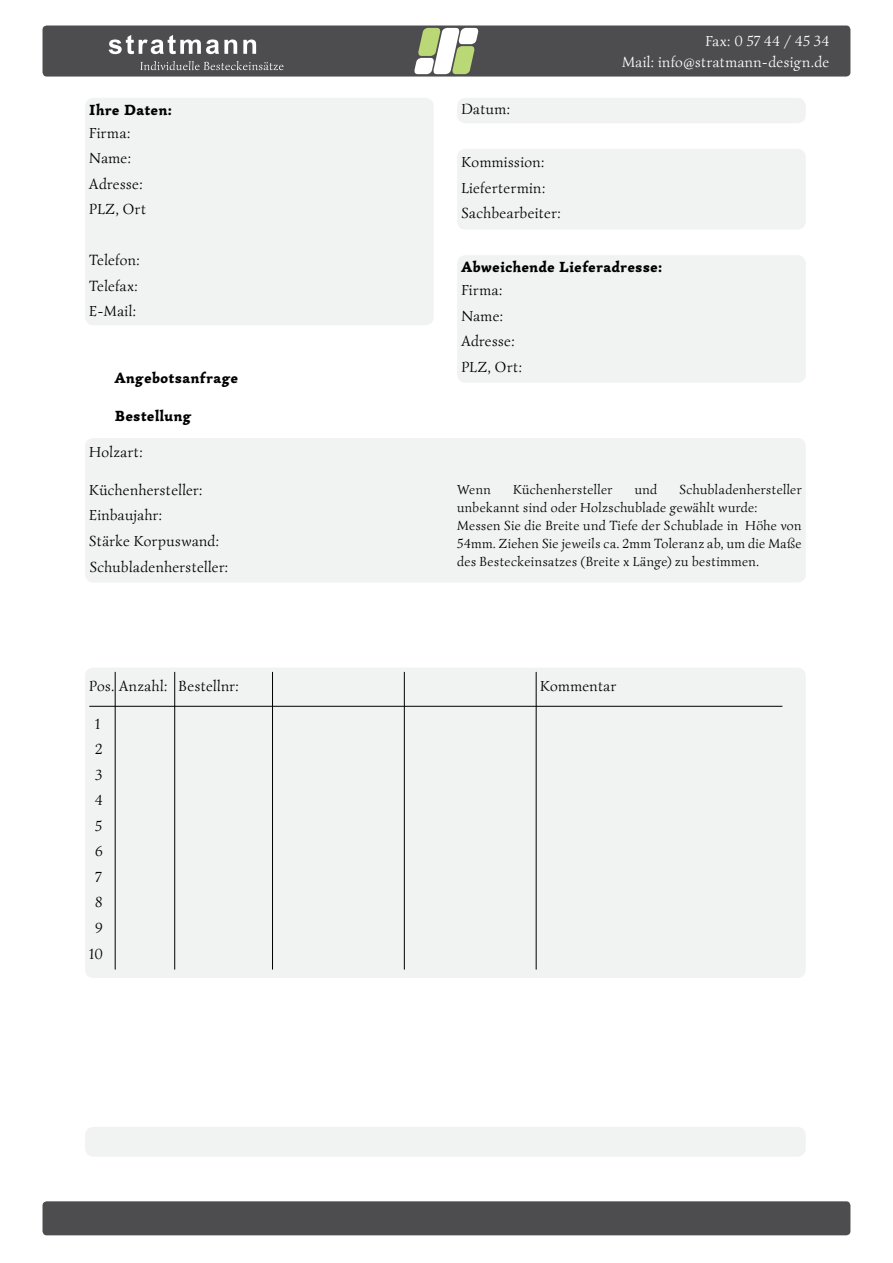
<style>
.page{position:relative;width:893px;height:1263px;background:#fff}
.page>*{position:absolute;margin:0;border:0;box-sizing:border-box;transform-origin:0 0}
.t1{font:15px/25.5px "Simonetta";letter-spacing:.025em;color:#000}
.t2{font:900 15px "Simonetta";letter-spacing:.03em;color:#000}
.t3{font:15px/21px "Simonetta";letter-spacing:.03em;color:#fff;text-align:right}
.t4{font:13.5px/18px "Simonetta";letter-spacing:.025em;color:#000}
</style>
<div class="page">
<div style="left:43px;top:26px;width:807px;height:51px;background:#4d4d4f;border-radius:4px"></div>
<svg style="left:109px;top:35px;width:147px;height:19px"></svg>
<svg style="left:140px;top:61px;width:144px;height:9px"></svg>
<svg style="left:414px;top:28px;width:65px;height:46px"></svg>
<div style="left:43px;top:1201px;width:807px;height:34px;background:#4d4d4f;border-radius:4px"></div>
<div style="left:85px;top:1127px;width:721px;height:30px;background:#f1f2f2;border-radius:9px"></div>
<div style="left:85px;top:98px;width:349px;height:227px;background:#f1f2f2;border-radius:9px"></div>
<div style="left:457px;top:255px;width:349px;height:128px;background:#f1f2f2;border-radius:9px"></div>
<div style="left:457px;top:149px;width:349px;height:81px;background:#f1f2f2;border-radius:9px"></div>
<div style="left:85px;top:438px;width:721px;height:145px;background:#f1f2f2;border-radius:9px"></div>
<div style="left:85px;top:668px;width:721px;height:310px;background:#f1f2f2;border-radius:9px"></div>
<div style="left:457px;top:98px;width:349px;height:25px;background:#f1f2f2;border-radius:9px"></div>
<hr style="left:174px;top:672px;width:1px;height:297px;background:#000">
<hr style="left:272px;top:672px;width:1px;height:297px;background:#000">
<hr style="left:536px;top:672px;width:1px;height:297px;background:#000">
<hr style="left:89px;top:706px;width:693px;height:1px;background:#000">
<hr style="left:404px;top:672px;width:1px;height:297px;background:#000">
<hr style="left:115px;top:672px;width:1px;height:297px;background:#000">
<p class="t2" style="left:89px;top:100px;width:84px">Ihre Daten:</p>
<p class="t1" style="left:461px;top:97px;width:50px">Datum:</p>
<p class="t1" style="left:89px;top:120px;width:58px">Firma:<br>Name:<br>Adresse:<br>PLZ, Ort</p>
<p class="t1" style="left:461px;top:149px;width:85px">Kommission:</p>
<p class="t1" style="left:461px;top:175px;width:85px">Liefertermin:</p>
<p class="t1" style="left:461px;top:200px;width:101px">Sachbearbeiter:</p>
<p class="t3" style="left:622px;top:31px;width:209px">Fax: 0 57 44 / 45 34<br>Mail: info@stratmann-design.de</p>
<p class="t1" style="left:89px;top:247px;width:52px">Telefon:</p>
<p class="t1" style="left:89px;top:273px;width:50px">Telefax:</p>
<p class="t1" style="left:89px;top:299px;width:48px">E-Mail:</p>
<p class="t2" style="left:115px;top:368px;width:125px">Angebotsanfrage</p>
<p class="t2" style="left:115px;top:406px;width:78px">Bestellung</p>
<p class="t1" style="left:89px;top:439px;width:55px">Holzart:</p>
<p class="t1" style="left:89px;top:477px;width:115px">Küchenhersteller:<br>Einbaujahr:</p>
<p class="t1" style="left:90px;top:554px;width:140px">Schubladenhersteller:</p>
<p class="t1" style="left:89px;top:528px;width:131px">Stärke Korpuswand:</p>
<p class="t2" style="left:461px;top:257px;width:202px">Abweichende Lieferadresse:</p>
<p class="t1" style="left:461px;top:277px;width:62px">Firma:<br>Name:<br>Adresse:<br>PLZ, Ort:</p>
<p class="t4" style="left:457px;top:480px;width:35px">Wenn</p>
<p class="t4" style="left:513px;top:480px;width:101px">Küchenhersteller</p>
<p class="t4" style="left:635px;top:480px;width:24px">und</p>
<p class="t4" style="left:457px;top:480px;width:346px;text-indent:222px">Schubladenhersteller unbekannt sind oder Holzschublade gewählt wurde:<br>Messen Sie die Breite und Tiefe der Schublade in Höhe von 54mm. Ziehen Sie jeweils ca. 2mm Toleranz ab, um die Maße des Besteckeinsatzes (Breite x Länge) zu bestimmen.</p>
<p class="t1" style="left:89px;top:673px;width:151px">Pos. Anzahl: Bestellnr:</p>
<p class="t1" style="left:540px;top:673px;width:78px">Kommentar</p>
<p class="t1" style="left:89px;top:711px;width:15px;text-align:center">1<br>2<br>3<br>4<br>5<br>6<br>7<br>8<br>9<br>10</p>
</div>
